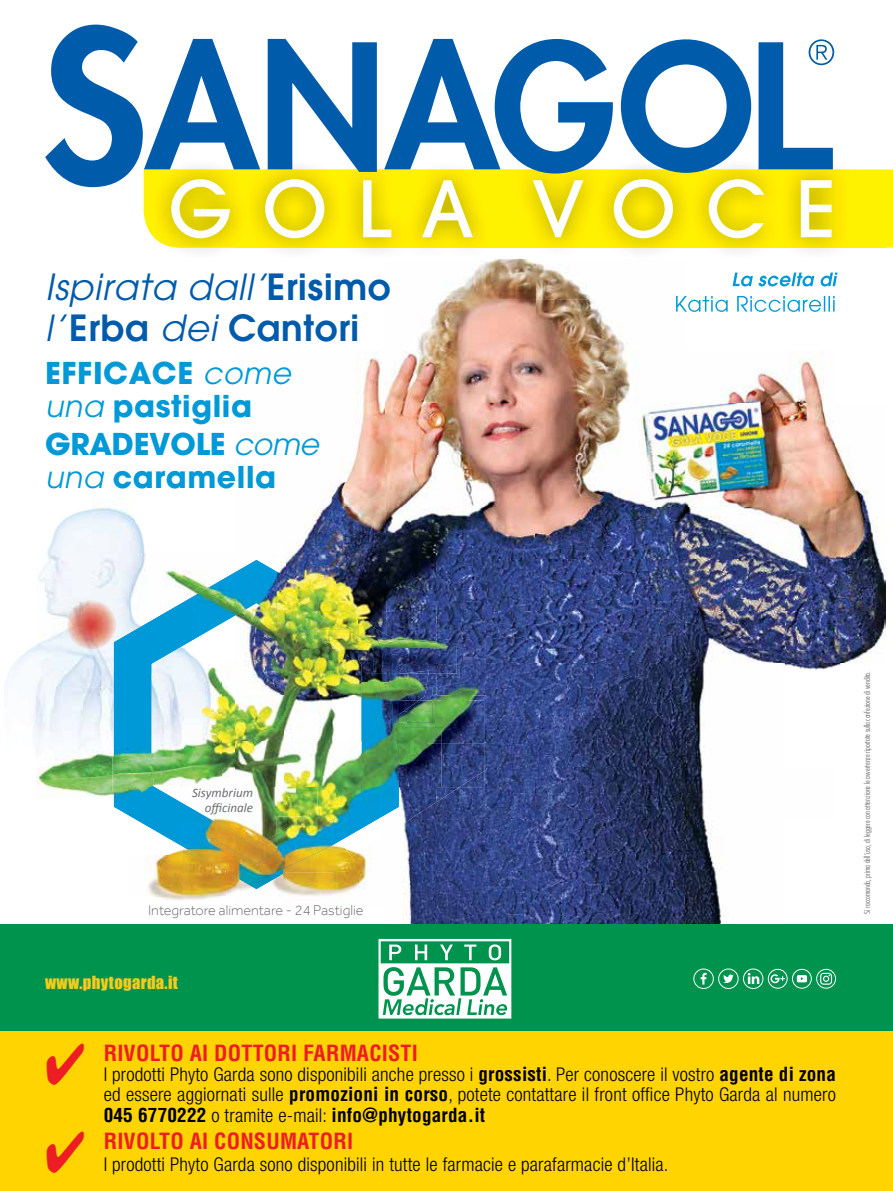
<style>
.page{position:relative;width:893px;height:1191px;background:#fff}
.page>*{position:absolute;margin:0;border:0;box-sizing:border-box;transform-origin:0 0}
.t1{font:500 76.95px "Avant Garde";letter-spacing:.39em;color:#fff}
.t2{font:italic 35.85px/41px "Avant Garde";letter-spacing:.02em;color:#005baa}
.t3{font:700 29.85px/32.8px "Avant Garde";letter-spacing:.02em;color:#0099d8}
.t4{font:700 condensed 21.75px "Helvetica";letter-spacing:.01em;color:#ed1d24}
.t5{font:19.05px/20.4px "Helvetica Light Cond";letter-spacing:.01em;color:#000;text-align:justify}
.t6{font:16.65px "Impact";letter-spacing:.02em;color:#f2cb1f}
.t7{font:300 14.55px "Effra Corp";color:#6d6e71}
.t8{font:italic 13.05px/14.9px "Calibri";color:#6d6e71;text-align:right}
.t9{font:300 condensed 7.95px "Futura";color:#6d6e71}
.s1{font-weight:600;font-style:normal}
.s2{font-weight:400;font-style:italic}
.s3{font-family:"Helvetica";font-weight:700;font-stretch:condensed}
</style>
<div class="page">
<img style="left:51px;top:497px;width:93px;height:47px">
<img style="left:48px;top:544px;width:97px;height:9px">
<img style="left:4px;top:645px;width:33px;height:132px">
<div style="left:144px;top:169px;width:749px;height:79px;background:#fff200"></div>
<img style="left:152px;top:169px;width:699px;height:79px">
<svg style="left:268px;top:39px;width:109px;height:133px"></svg>
<svg style="left:45px;top:25px;width:215px;height:162px"></svg>
<svg style="left:758px;top:39px;width:76px;height:130px"></svg>
<svg style="left:384px;top:39px;width:229px;height:134px"></svg>
<svg style="left:621px;top:39px;width:130px;height:134px"></svg>
<div style="left:0;top:923px;width:893px;height:108px;background:#00934d"></div>
<div style="left:792px;top:969px;width:20px;height:19px;border:1px solid #fff;border-radius:50%"></div>
<svg style="left:797px;top:975px;width:10px;height:7px"></svg>
<div style="left:768px;top:969px;width:20px;height:19px;border:1px solid #fff;border-radius:50%"></div>
<svg style="left:770px;top:974px;width:15px;height:9px"></svg>
<svg style="left:723px;top:974px;width:11px;height:9px"></svg>
<div style="left:718px;top:968px;width:21px;height:21px;border:1px solid #fff;border-radius:50%"></div>
<svg style="left:701px;top:973px;width:6px;height:11px"></svg>
<div style="left:693px;top:968px;width:21px;height:21px;border:1px solid #fff;border-radius:50%"></div>
<svg style="left:748px;top:973px;width:11px;height:11px"></svg>
<div style="left:743px;top:968px;width:20px;height:21px;border:1px solid #fff;border-radius:50%"></div>
<div style="left:816px;top:969px;width:20px;height:19px;border:1px solid #fff;border-radius:50%"></div>
<svg style="left:820px;top:972px;width:12px;height:12px"></svg>
<div style="left:0;top:1031px;width:893px;height:160px;background:#ffd400"></div>
<svg style="left:378px;top:939px;width:133px;height:79px"></svg>
<img style="left:324px;top:258px;width:512px;height:249px">
<img style="left:836px;top:272px;width:43px;height:287px">
<img style="left:293px;top:507px;width:93px;height:46px">
<img style="left:386px;top:507px;width:450px;height:52px">
<img style="left:486px;top:559px;width:400px;height:208px">
<img style="left:436px;top:767px;width:268px;height:52px">
<img style="left:405px;top:819px;width:316px;height:53px">
<img style="left:403px;top:872px;width:321px;height:51px">
<img style="left:851px;top:240px;width:35px;height:8px">
<img style="left:236px;top:240px;width:615px;height:11px">
<img style="left:733px;top:272px;width:104px;height:14px">
<img style="left:676px;top:296px;width:159px;height:16px">
<img style="left:37px;top:643px;width:77px;height:155px">
<img style="left:38px;top:553px;width:172px;height:45px">
<img style="left:41px;top:598px;width:88px;height:45px">
<img style="left:129px;top:598px;width:6px;height:22px">
<img style="left:66px;top:599px;width:50px;height:50px;border-radius:25px">
<img style="left:155px;top:595px;width:40px;height:18px">
<img style="left:195px;top:572px;width:41px;height:17px">
<img style="left:114px;top:620px;width:41px;height:49px">
<img style="left:114px;top:669px;width:2px;height:25px">
<img style="left:114px;top:799px;width:15px;height:16px">
<img style="left:277px;top:562px;width:9px;height:9px">
<img style="left:286px;top:553px;width:200px;height:47px">
<img style="left:345px;top:600px;width:41px;height:18px">
<img style="left:386px;top:600px;width:50px;height:37px">
<img style="left:436px;top:600px;width:50px;height:190px">
<img style="left:399px;top:787px;width:37px;height:3px">
<img style="left:399px;top:790px;width:37px;height:44px">
<img style="left:436px;top:790px;width:19px;height:12px">
<img style="left:236px;top:560px;width:41px;height:17px">
<img style="left:277px;top:571px;width:40px;height:18px">
<img style="left:317px;top:595px;width:28px;height:16px">
<img style="left:317px;top:611px;width:41px;height:19px">
<img style="left:358px;top:618px;width:39px;height:18px">
<img style="left:371px;top:734px;width:22px;height:31px">
<img style="left:371px;top:765px;width:28px;height:51px">
<img style="left:393px;top:764px;width:49px;height:23px">
<img style="left:442px;top:700px;width:42px;height:87px">
<img style="left:384px;top:673px;width:89px;height:91px">
<img style="left:399px;top:646px;width:58px;height:27px">
<img style="left:221px;top:678px;width:15px;height:74px">
<img style="left:112px;top:777px;width:2px;height:20px">
<img style="left:155px;top:777px;width:40px;height:9px">
<img style="left:195px;top:752px;width:41px;height:34px">
<img style="left:151px;top:662px;width:34px;height:115px">
<img style="left:185px;top:638px;width:36px;height:139px">
<img style="left:112px;top:729px;width:2px;height:48px">
<svg style="left:145px;top:636px;width:10px;height:6px"></svg>
<img style="left:155px;top:613px;width:40px;height:29px">
<img style="left:195px;top:589px;width:41px;height:49px">
<div style="left:116px;top:642px;width:39px;height:52px;background:#0099d8"></div>
<img style="left:155px;top:642px;width:35px;height:20px">
<div style="left:114px;top:694px;width:37px;height:53px;background:#0099d8"></div>
<img style="left:114px;top:747px;width:41px;height:52px">
<img style="left:236px;top:615px;width:48px;height:172px">
<img style="left:284px;top:630px;width:48px;height:157px">
<img style="left:332px;top:662px;width:29px;height:125px">
<img style="left:399px;top:670px;width:30px;height:17px">
<img style="left:236px;top:577px;width:41px;height:38px">
<img style="left:277px;top:589px;width:40px;height:41px">
<img style="left:317px;top:613px;width:30px;height:17px">
<img style="left:302px;top:630px;width:15px;height:8px">
<img style="left:317px;top:630px;width:41px;height:32px">
<img style="left:358px;top:636px;width:41px;height:46px">
<img style="left:361px;top:682px;width:33px;height:52px">
<img style="left:358px;top:734px;width:13px;height:53px">
<img style="left:399px;top:687px;width:27px;height:13px">
<img style="left:380px;top:687px;width:19px;height:35px">
<img style="left:399px;top:700px;width:20px;height:14px">
<img style="left:393px;top:700px;width:6px;height:19px">
<img style="left:384px;top:679px;width:38px;height:19px">
<img style="left:373px;top:646px;width:26px;height:27px">
<svg style="left:377px;top:637px;width:70px;height:13px"></svg>
<img style="left:331px;top:856px;width:40px;height:16px">
<img style="left:277px;top:872px;width:90px;height:24px">
<img style="left:285px;top:868px;width:46px;height:19px">
<img style="left:148px;top:838px;width:34px;height:58px">
<img style="left:182px;top:877px;width:54px;height:19px">
<img style="left:135px;top:819px;width:47px;height:19px">
<svg style="left:169px;top:838px;width:13px;height:8px"></svg>
<img style="left:182px;top:852px;width:54px;height:25px">
<img style="left:334px;top:846px;width:37px;height:10px">
<img style="left:236px;top:889px;width:21px;height:2px">
<img style="left:320px;top:825px;width:14px;height:13px">
<img style="left:334px;top:787px;width:48px;height:51px">
<img style="left:236px;top:851px;width:49px;height:38px">
<img style="left:285px;top:838px;width:49px;height:30px">
<svg style="left:331px;top:838px;width:14px;height:8px"></svg>
<img style="left:129px;top:787px;width:53px;height:32px">
<img style="left:182px;top:803px;width:28px;height:16px">
<img style="left:182px;top:819px;width:54px;height:33px">
<img style="left:253px;top:787px;width:64px;height:29px">
<img style="left:317px;top:787px;width:3px;height:22px">
<img style="left:236px;top:816px;width:41px;height:17px">
<img style="left:277px;top:816px;width:15px;height:17px">
<img style="left:292px;top:809px;width:28px;height:16px">
<img style="left:320px;top:787px;width:41px;height:38px">
<img style="left:236px;top:833px;width:42px;height:30px">
<img style="left:278px;top:825px;width:42px;height:26px">
<p class="t1" style="left:168px;top:162px;width:669px">GOLA VOCE</p>
<p class="t2" style="left:45px;top:266px;width:347px">Ispirata dall’<span class="s1">Erisimo </span>l’<span class="s1">Erba</span> dei <span class="s1">Cantori</span></p>
<p class="t3" style="left:45px;top:357px;width:247px">EFFICACE <span class="s2">come una</span> pastiglia</p>
<p class="t3" style="left:45px;top:427px;width:275px">GRADEVOLE <span class="s2">come una</span> caramella</p>
<p class="t8" style="left:192px;top:784px;width:63px">Sisymbrium officinale</p>
<p class="t7" style="left:148px;top:902px;width:217px">Integratore alimentare - 24 Pastiglie</p>
<p class="t6" style="left:45px;top:969px;width:134px">www.phytogarda.it</p>
<p class="t4" style="left:104px;top:1039px;width:316px">RIVOLTO AI DOTTORI FARMACISTI</p>
<p class="t5" style="left:104px;top:1063px;width:734px">I prodotti Phyto Garda sono disponibili anche presso i <span class="s3">grossisti</span>. Per conoscere il vostro <span class="s3">agente di zona </span>ed essere aggiornati sulle <span class="s3">promozioni in corso</span>, potete contattare il front office Phyto Garda al numero <span class="s3">045 6770222</span> o tramite e-mail: <span class="s3">info@phytogarda.it</span></p>
<p class="t4" style="left:45px;top:1127px;width:309px">✔ RIVOLTO AI CONSUMATORI</p>
<p class="t5" style="left:104px;top:1153px;width:566px">I prodotti Phyto Garda sono disponibili in tutte le farmacie e parafarmacie d’Italia.</p>
<p class="t9" style="left:862px;top:913px;width:244px;rotate:-90deg">Si raccomanda, prima dell’uso, di leggere con attenzione le avvertenze riportate sulla confezione di vendita.</p>
</div>
